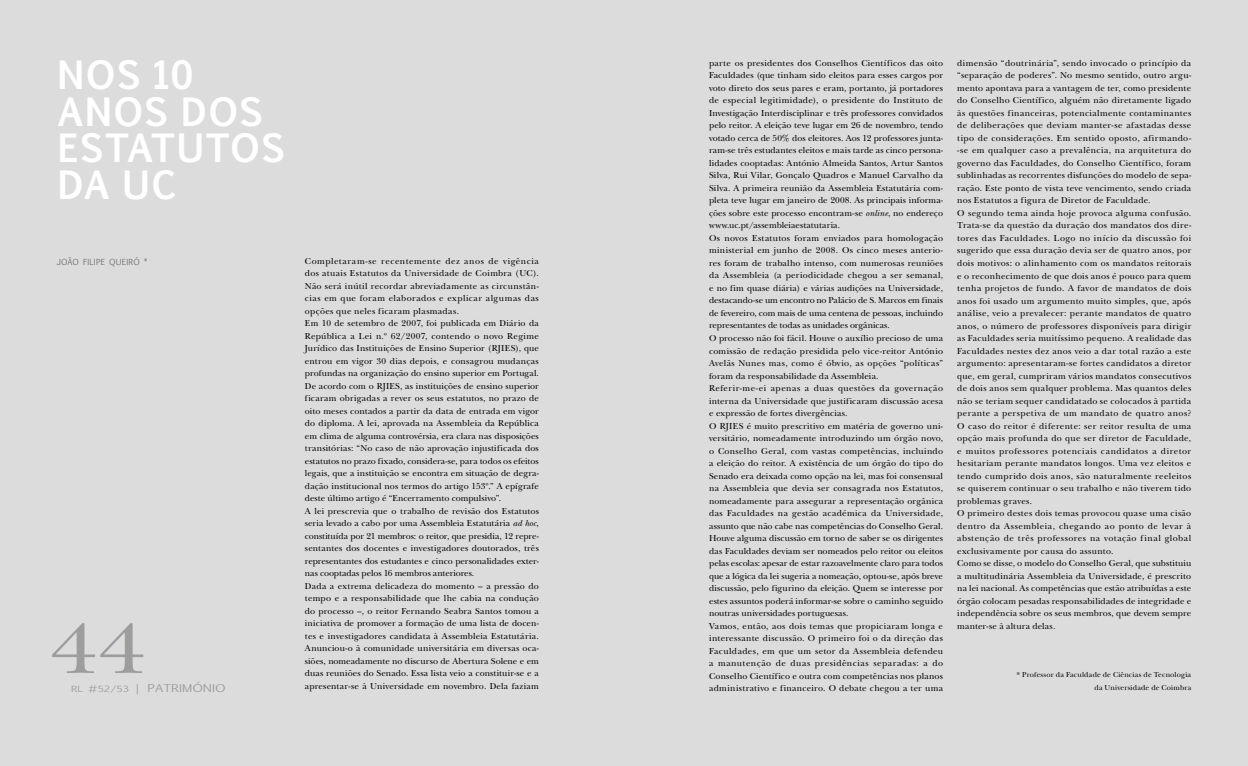
<style>
.page{position:relative;width:1248px;height:766px;background:#fff}
.page>*{position:absolute;margin:0;border:0;box-sizing:border-box;transform-origin:0 0}
.t1{font:73.5px "New Baskerville Std";color:#9d9d9c;scale:1.25 1}
.t2{font:700 37.2px/36.8px "Euphemia UCAS";letter-spacing:.015em;color:#fff}
.t3{font:10.2px "Euphemia UCAS";color:#9d9d9c;scale:1.3 1}
.t4{font:9px/12.5px "New Baskerville Std";letter-spacing:.02em;color:#000}
.t5{font:8px "Euphemia UCAS";letter-spacing:.03em;color:#706f6f}
.t6{font:7.5px/12.5px "New Baskerville Std";letter-spacing:.015em;color:#000;text-align:right}
.s1{font-size:8.2px}
.s2{font-style:italic}
</style>
<div class="page">
<div style="left:0;top:0;width:1247px;height:765px;background:#dcdcdc"></div>
<h2 class="t2" style="left:57px;top:56px;width:229px">NOS 10<br>ANOS DOS<br>ESTATUTOS<br>DA UC</h2>
<p class="t5" style="left:57px;top:256px;width:92px">JOÃO FILIPE QUEIRÓ *</p>
<h1 class="t1" style="left:49px;top:606px;width:78px">44</h1>
<p class="t3" style="left:71px;top:680px;width:120px"><span class="s1">RL #52/53</span> | PATRIMÓNIO</p>
<p class="t4" style="left:305px;top:254px;width:235px">Completaram-se recentemente dez anos de vigência dos atuais Estatutos da Universidade de Coimbra (UC).<br>Não será inútil recordar abreviadamente as circunstân&shy;cias em que foram elaborados e explicar algumas das opções que neles ficaram plasmadas.<br>Em 10 de setembro de 2007, foi publicada em Diário da República a Lei n.º 62/2007, contendo o novo Regime Jurídico das Instituições de Ensino Superior (RJIES), que entrou em vigor 30 dias depois, e consagrou mudanças profundas na organização do ensino superior em Portugal.<br>De acordo com o RJIES, as instituições de ensino superior ficaram obrigadas a rever os seus estatutos, no prazo de oito meses contados a partir da data de entrada em vigor do diploma. A lei, aprovada na Assembleia da República em clima de alguma controvérsia, era clara nas disposições transitórias: “No caso de não aprovação injustificada dos estatutos no prazo fixado, considera-se, para todos os efeitos legais, que a instituição se encontra em situação de degra&shy;dação institucional nos termos do artigo 153º.” A epígrafe deste último artigo é “Encerramento compulsivo”.<br>A lei prescrevia que o trabalho de revisão dos Estatutos seria levado a cabo por uma Assembleia Estatutária <span class="s2">ad hoc</span>, constituída por 21 membros: o reitor, que presidia, 12 repre&shy;sentantes dos docentes e investigadores doutorados, três representantes dos estudantes e cinco personalidades exter&shy;nas cooptadas pelos 16 membros anteriores.<br>Dada a extrema delicadeza do momento – a pressão do tempo e a responsabilidade que lhe cabia na condução do processo –, o reitor Fernando Seabra Santos tomou a iniciativa de promover a formação de uma lista de docen&shy;tes e investigadores candidata à Assembleia Estatutária.<br>Anunciou-o à comunidade universitária em diversas oca&shy;siões, nomeadamente no discurso de Abertura Solene e em duas reuniões do Senado. Essa lista veio a constituir-se e a apresentar-se à Universidade em novembro. Dela faziam</p>
<p class="t4" style="left:709px;top:57px;width:235px">parte os presidentes dos Conselhos Científicos das oito Faculdades (que tinham sido eleitos para esses cargos por voto direto dos seus pares e eram, portanto, já portadores de especial legitimidade), o presidente do Instituto de Investigação Interdisciplinar e três professores convidados pelo reitor. A eleição teve lugar em 26 de novembro, tendo votado cerca de 50% dos eleitores. Aos 12 professores junta&shy;ram-se três estudantes eleitos e mais tarde as cinco persona&shy;lidades cooptadas: António Almeida Santos, Artur Santos Silva, Rui Vilar, Gonçalo Quadros e Manuel Carvalho da Silva. A primeira reunião da Assembleia Estatutária com&shy;pleta teve lugar em janeiro de 2008. As principais informa&shy;ções sobre este processo encontram-se <span class="s2">online</span>, no endereço www.uc.pt/assembleiaestatutaria.<br>Os novos Estatutos foram enviados para homologação ministerial em junho de 2008. Os cinco meses anterio&shy;res foram de trabalho intenso, com numerosas reuniões da Assembleia (a periodicidade chegou a ser semanal, e no fim quase diária) e várias audições na Universidade, destacando-se um encontro no Palácio de S. Marcos em finais de fevereiro, com mais de uma centena de pessoas, incluindo representantes de todas as unidades orgânicas.<br>O processo não foi fácil. Houve o auxílio precioso de uma comissão de redação presidida pelo vice-reitor António Avelãs Nunes mas, como é óbvio, as opções “políticas” foram da responsabilidade da Assembleia.<br>Referir-me-ei apenas a duas questões da governação interna da Universidade que justificaram discussão acesa e expressão de fortes divergências.<br>O RJIES é muito prescritivo em matéria de governo uni&shy;versitário, nomeadamente introduzindo um órgão novo, o Conselho Geral, com vastas competências, incluindo a eleição do reitor. A existência de um órgão do tipo do Senado era deixada como opção na lei, mas foi consensual na Assembleia que devia ser consagrada nos Estatutos, nomeadamente para assegurar a representação orgânica das Faculdades na gestão académica da Universidade, assunto que não cabe nas competências do Conselho Geral.<br>Houve alguma discussão em torno de saber se os dirigentes das Faculdades deviam ser nomeados pelo reitor ou eleitos pelas escolas: apesar de estar razoavelmente claro para todos que a lógica da lei sugeria a nomeação, optou-se, após breve discussão, pelo figurino da eleição. Quem se interesse por estes assuntos poderá informar-se sobre o caminho seguido noutras universidades portuguesas.<br>Vamos, então, aos dois temas que propiciaram longa e interessante discussão. O primeiro foi o da direção das Faculdades, em que um setor da Assembleia defendeu a manutenção de duas presidências separadas: a do Conselho Científico e outra com competências nos planos administrativo e financeiro. O debate chegou a ter uma</p>
<p class="t4" style="left:957px;top:57px;width:235px">dimensão “doutrinária”, sendo invocado o princípio da “separação de poderes”. No mesmo sentido, outro argu&shy;mento apontava para a vantagem de ter, como presidente do Conselho Científico, alguém não diretamente ligado às questões financeiras, potencialmente contaminantes de deliberações que deviam manter-se afastadas desse tipo de considerações. Em sentido oposto, afirmando--se em qualquer caso a prevalência, na arquitetura do governo das Faculdades, do Conselho Científico, foram sublinhadas as recorrentes disfunções do modelo de sepa&shy;ração. Este ponto de vista teve vencimento, sendo criada nos Estatutos a figura de Diretor de Faculdade.<br>O segundo tema ainda hoje provoca alguma confusão.<br>Trata-se da questão da duração dos mandatos dos dire&shy;tores das Faculdades. Logo no início da discussão foi sugerido que essa duração devia ser de quatro anos, por dois motivos: o alinhamento com os mandatos reitorais e o reconhecimento de que dois anos é pouco para quem tenha projetos de fundo. A favor de mandatos de dois anos foi usado um argumento muito simples, que, após análise, veio a prevalecer: perante mandatos de quatro anos, o número de professores disponíveis para dirigir as Faculdades seria muitíssimo pequeno. A realidade das Faculdades nestes dez anos veio a dar total razão a este argumento: apresentaram-se fortes candidatos a diretor que, em geral, cumpriram vários mandatos consecutivos de dois anos sem qualquer problema. Mas quantos deles não se teriam sequer candidatado se colocados à partida perante a perspetiva de um mandato de quatro anos?<br>O caso do reitor é diferente: ser reitor resulta de uma opção mais profunda do que ser diretor de Faculdade, e muitos professores potenciais candidatos a diretor hesitariam perante mandatos longos. Uma vez eleitos e tendo cumprido dois anos, são naturalmente reeleitos se quiserem continuar o seu trabalho e não tiverem tido problemas graves.<br>O primeiro destes dois temas provocou quase uma cisão dentro da Assembleia, chegando ao ponto de levar à abstenção de três professores na votação final global exclusivamente por causa do assunto.<br>Como se disse, o modelo do Conselho Geral, que substituiu a multitudinária Assembleia da Universidade, é prescrito na lei nacional. As competências que estão atribuídas a este órgão colocam pesadas responsabilidades de integridade e independência sobre os seus membros, que devem sempre manter-se à altura delas.</p>
<p class="t6" style="left:1016px;top:668px;width:176px">* Professor da Faculdade de Ciências de Tecnologia da Universidade de Coimbra</p>
</div>
